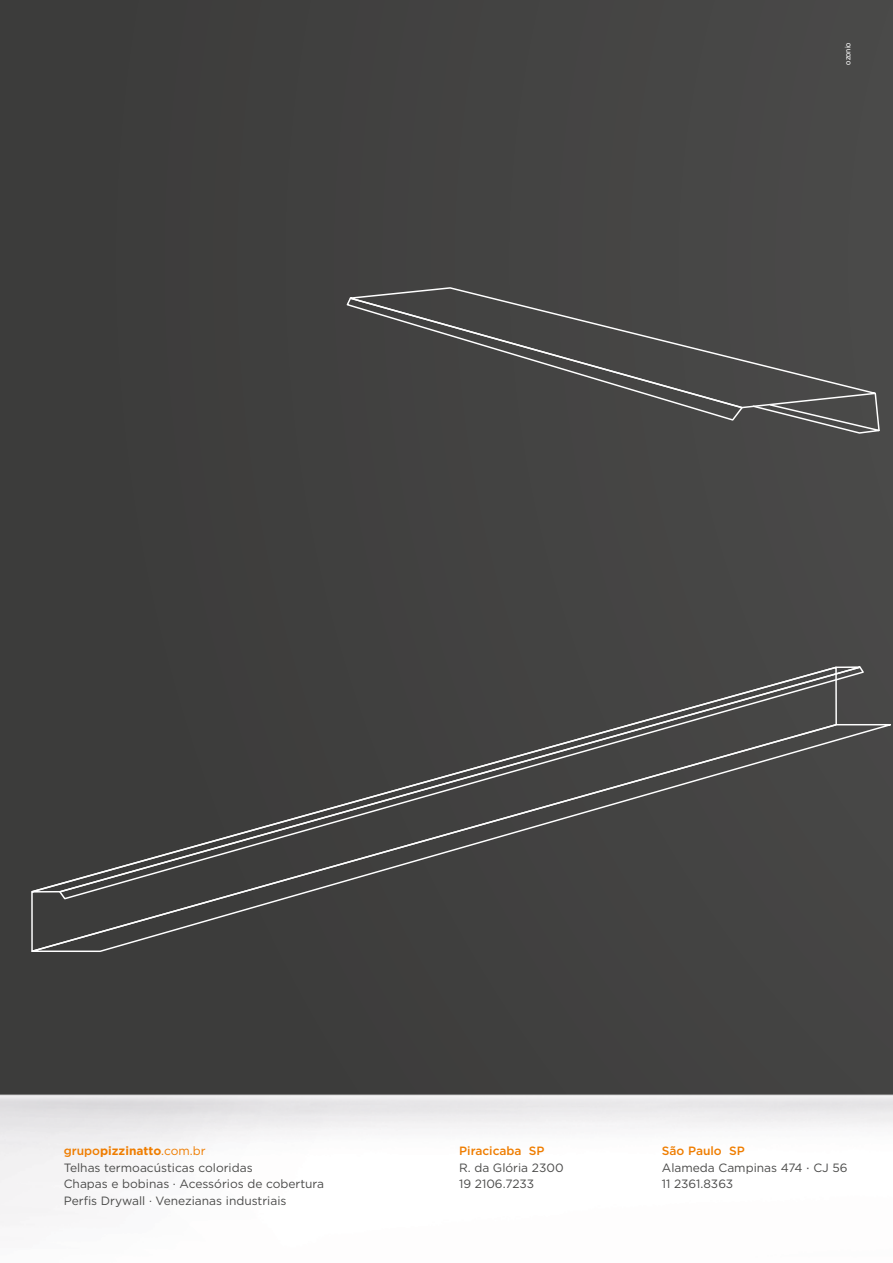
<style>
.page{position:relative;width:893px;height:1263px;background:#fff}
.page>*{position:absolute;margin:0;border:0;box-sizing:border-box;transform-origin:0 0}
.t1{font:12px/16.5px "Gotham";color:#4a4a49}
.t2{font:500 12px "Gotham";color:#ef7d00}
.t3{font:7.5px "Arial";color:#fff}
.s1{font-weight:500;color:#ef7d00}
.s2{font-weight:700;color:#ef7d00}
.s3{color:#ef7d00}
</style>
<div class="page">
<div style="left:0;top:0;width:893px;height:1118px;background:#414040"></div>
<img style="left:0;top:1094px;width:893px;height:132px">
<svg style="left:634px;top:666px;width:230px;height:57px"></svg>
<svg style="left:31px;top:723px;width:861px;height:229px"></svg>
<svg style="left:761px;top:409px;width:119px;height:25px"></svg>
<svg style="left:348px;top:287px;width:530px;height:122px"></svg>
<p class="t3" style="left:843px;top:65px;width:24px;rotate:-90deg">ozonio</p>
<p class="t1" style="left:64px;top:1143px;width:262px"><span class="s1">grupo</span><span class="s2">pizzinatto</span><span class="s3">.com.br<br></span>Telhas termoacústicas coloridas<br>Chapas e bobinas · Acessórios de cobertura Perfis Drywall · Venezianas industriais</p>
<p class="t2" style="left:459px;top:1143px;width:87px">Piracicaba SP</p>
<p class="t1" style="left:459px;top:1159px;width:106px">R. da Glória 2300<br>19 2106.7233</p>
<p class="t2" style="left:662px;top:1143px;width:84px">São Paulo SP</p>
<p class="t1" style="left:662px;top:1159px;width:187px">Alameda Campinas 474 · CJ 56<br>11 2361.8363</p>
</div>
